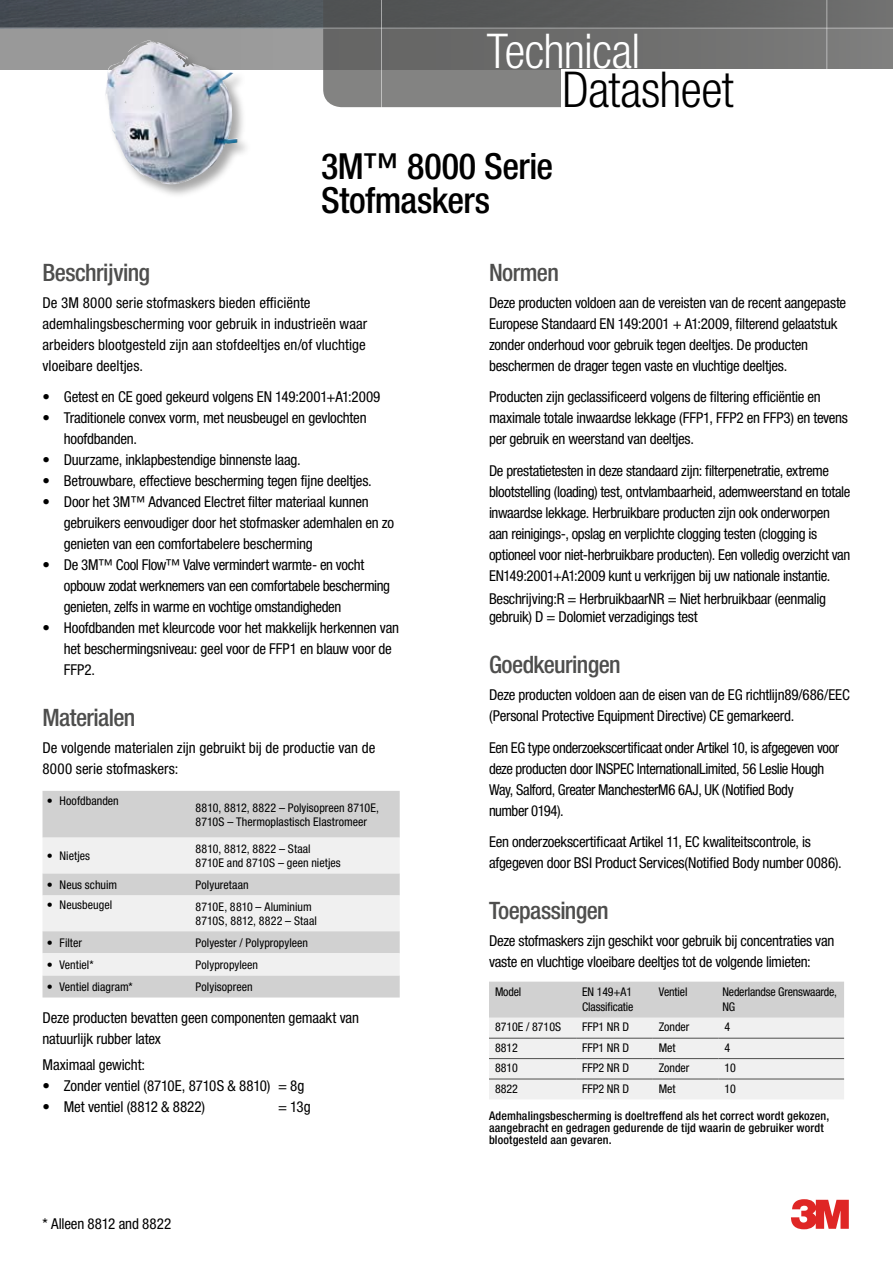
<style>
.page{position:relative;width:893px;height:1263px;background:#fff}
.page>*{position:absolute;margin:0;border:0;box-sizing:border-box;transform-origin:0 0}
.t1{font:300 condensed 49.5px "Helvetica Neue LTW1 G";letter-spacing:-.015em;color:#000}
.t2{font:300 condensed 48px "Helvetica Neue LTW1 G";letter-spacing:-.015em;color:#fff}
.t3{font:500 condensed 36px/34.5px "Helvetica Neue LTW1 G";letter-spacing:-.01em;color:#000}
.t4{font:500 condensed 24px "Helvetica Neue LTW1 G";letter-spacing:-.025em;color:#4e4e4d}
.t5{font:condensed 15px/21px "Helvetica Neue LTW1 G";letter-spacing:-.02em;color:#000}
.t6{font:condensed 15px/21px "Helvetica Neue LTW1 G";color:#000}
.t7{font:condensed 12px/13.5px "Helvetica Neue LTW1 G";color:#000}
.t8{font:500 condensed 12px/12px "Helvetica Neue LTW1 G";letter-spacing:.015em;color:#000}
</style>
<div class="page">
<svg style="left:791px;top:1199px;width:58px;height:30px"></svg>
<svg style="left:0;top:0;width:323px;height:69px;background:#6d7174"></svg>
<svg style="left:323px;top:0;width:570px;height:107px;background:#6c6d6c"></svg>
<hr style="left:381px;top:0;width:1px;height:115px;background:#fff">
<hr style="left:0;top:28px;width:893px;height:1px;background:#fff">
<hr style="left:826px;top:0;width:1px;height:120px;background:#fff">
<div style="left:561px;top:69px;width:332px;height:71px;background:#fff"></div>
<div style="left:103px;top:38px;width:186px;height:173px;background:#000;opacity:.35"></div>
<img style="left:108px;top:41px;width:46px;height:32px">
<div style="left:43px;top:791px;width:357px;height:206px;background:#d1d1d1"></div>
<svg style="left:43px;top:838px;width:357px;height:137px;fill:#f0f0f0"></svg>
<svg style="left:489px;top:982px;width:355px;height:117px"></svg>
<hr style="left:489px;top:1038px;width:87px;height:1px;background:#4e4e4d">
<hr style="left:576px;top:1038px;width:77px;height:1px;background:#4e4e4d">
<hr style="left:653px;top:1038px;width:66px;height:1px;background:#4e4e4d">
<hr style="left:719px;top:1038px;width:125px;height:1px;background:#4e4e4d">
<hr style="left:489px;top:1058px;width:87px;height:1px;background:#4e4e4d">
<hr style="left:576px;top:1058px;width:77px;height:1px;background:#4e4e4d">
<hr style="left:653px;top:1058px;width:66px;height:1px;background:#4e4e4d">
<hr style="left:719px;top:1058px;width:125px;height:1px;background:#4e4e4d">
<hr style="left:489px;top:1079px;width:87px;height:1px;background:#4e4e4d">
<hr style="left:576px;top:1079px;width:77px;height:1px;background:#4e4e4d">
<hr style="left:653px;top:1079px;width:66px;height:1px;background:#4e4e4d">
<hr style="left:719px;top:1079px;width:125px;height:1px;background:#4e4e4d">
<h2 class="t2" style="left:487px;top:23px;width:155px">Technical</h2>
<h1 class="t1" style="left:562px;top:60px;width:173px">Datasheet</h1>
<h3 class="t3" style="left:321px;top:149px;width:234px">3M™ 8000 Serie<br>Stofmaskers</h3>
<h3 class="t4" style="left:43px;top:258px;width:109px">Beschrijving</h3>
<p class="t6" style="left:43px;top:292px;width:326px">De 3M 8000 serie stofmaskers bieden efficiënte ademhalingsbescherming voor gebruik in industrieën waar arbeiders blootgesteld zijn aan stofdeeltjes en/of vluchtige vloeibare deeltjes.</p>
<p class="t5" style="left:43px;top:387px;width:339px">• Getest en CE goed gekeurd volgens EN 149:2001+A1:2009</p>
<p class="t5" style="left:64px;top:408px;width:304px;text-indent:-21px">• Traditionele convex vorm, met neusbeugel en gevlochten hoofdbanden.</p>
<p class="t5" style="left:43px;top:450px;width:260px">• Duurzame, inklapbestendige binnenste laag.</p>
<p class="t5" style="left:43px;top:471px;width:331px">• Betrouwbare, effectieve bescherming tegen fijne deeltjes.</p>
<p class="t5" style="left:64px;top:492px;width:332px;text-indent:-21px">• Door het 3M™ Advanced Electret filter materiaal kunnen gebruikers eenvoudiger door het stofmasker ademhalen en zo genieten van een comfortabelere bescherming</p>
<p class="t5" style="left:64px;top:555px;width:328px;text-indent:-21px">• De 3M™ Cool Flow™ Valve vermindert warmte- en vocht opbouw zodat werknemers van een comfortabele bescherming genieten, zelfs in warme en vochtige omstandigheden</p>
<p class="t5" style="left:64px;top:618px;width:337px;text-indent:-21px">• Hoofdbanden met kleurcode voor het makkelijk herkennen van het beschermingsniveau: geel voor de FFP1 en blauw voor de<br>FFP2.</p>
<h3 class="t4" style="left:43px;top:703px;width:94px">Materialen</h3>
<p class="t6" style="left:43px;top:738px;width:334px">De volgende materialen zijn gebruikt bij de productie van de<br>8000 serie stofmaskers:</p>
<p class="t7" style="left:47px;top:794px;width:74px">• Hoofdbanden</p>
<p class="t7" style="left:196px;top:801px;width:185px">8810, 8812, 8822 – Polyisopreen 8710E,<br>8710S – Thermoplastisch Elastromeer</p>
<p class="t7" style="left:47px;top:849px;width:45px">• Nietjes</p>
<p class="t7" style="left:196px;top:842px;width:147px">8810, 8812, 8822 – Staal<br>8710E and 8710S – geen nietjes</p>
<p class="t7" style="left:47px;top:878px;width:72px">• Neus schuim</p>
<p class="t7" style="left:196px;top:878px;width:55px">Polyuretaan</p>
<p class="t7" style="left:47px;top:898px;width:67px">• Neusbeugel</p>
<p class="t7" style="left:196px;top:900px;width:123px">8710E, 8810 – Aluminium<br>8710S, 8812, 8822 – Staal</p>
<p class="t7" style="left:47px;top:936px;width:37px">• Filter</p>
<p class="t7" style="left:196px;top:936px;width:114px">Polyester / Polypropyleen</p>
<p class="t7" style="left:47px;top:958px;width:48px">• Ventiel*</p>
<p class="t7" style="left:196px;top:958px;width:64px">Polypropyleen</p>
<p class="t7" style="left:47px;top:980px;width:88px">• Ventiel diagram*</p>
<p class="t7" style="left:196px;top:980px;width:59px">Polyisopreen</p>
<p class="t5" style="left:43px;top:1007px;width:318px">Deze producten bevatten geen componenten gemaakt van natuurlijk rubber latex</p>
<p class="t5" style="left:43px;top:1054px;width:104px">Maximaal gewicht:</p>
<p class="t5" style="left:43px;top:1075px;width:263px">• Zonder ventiel (8710E, 8710S &amp; 8810) = 8g</p>
<p class="t5" style="left:43px;top:1096px;width:164px">• Met ventiel (8812 &amp; 8822)</p>
<p class="t5" style="left:278px;top:1096px;width:34px">= 13g</p>
<p class="t5" style="left:43px;top:1213px;width:130px">* Alleen 8812 and 8822</p>
<h3 class="t4" style="left:489px;top:258px;width:71px">Normen</h3>
<p class="t5" style="left:489px;top:292px;width:359px">Deze producten voldoen aan de vereisten van de recent aangepaste Europese Standaard EN 149:2001 + A1:2009, filterend gelaatstuk zonder onderhoud voor gebruik tegen deeltjes. De producten beschermen de drager tegen vaste en vluchtige deeltjes.</p>
<p class="t5" style="left:489px;top:387px;width:360px">Producten zijn geclassificeerd volgens de filtering efficiëntie en maximale totale inwaardse lekkage (FFP1, FFP2 en FFP3) en tevens per gebruik en weerstand van deeltjes.</p>
<p class="t5" style="left:489px;top:460px;width:363px">De prestatietesten in deze standaard zijn: filterpenetratie, extreme blootstelling (loading) test, ontvlambaarheid, ademweerstand en totale inwaardse lekkage. Herbruikbare producten zijn ook onderworpen aan reinigings-, opslag en verplichte clogging testen (clogging is optioneel voor niet-herbruikbare producten). Een volledig overzicht van EN149:2001+A1:2009 kunt u verkrijgen bij uw nationale instantie.</p>
<p class="t5" style="left:489px;top:590px;width:339px;line-height:18px">Beschrijving:R = HerbruikbaarNR = Niet herbruikbaar (eenmalig gebruik) D = Dolomiet verzadigings test</p>
<h3 class="t4" style="left:489px;top:650px;width:133px">Goedkeuringen</h3>
<p class="t5" style="left:489px;top:684px;width:362px">Deze producten voldoen aan de eisen van de EG richtlijn89/686/EEC (Personal Protective Equipment Directive) CE gemarkeerd.</p>
<p class="t5" style="left:489px;top:737px;width:352px">Een EG type onderzoekscertificaat onder Artikel 10, is afgegeven voor deze producten door INSPEC InternationalLimited, 56 Leslie Hough Way, Salford, Greater ManchesterM6 6AJ, UK (Notified Body<br>number 0194).</p>
<p class="t5" style="left:489px;top:831px;width:354px">Een onderzoekscertificaat Artikel 11, EC kwaliteitscontrole, is afgegeven door BSI Product Services(Notified Body number 0086).</p>
<h3 class="t4" style="left:489px;top:896px;width:121px">Toepassingen</h3>
<p class="t5" style="left:489px;top:930px;width:347px">Deze stofmaskers zijn geschikt voor gebruik bij concentraties van vaste en vluchtige vloeibare deeltjes tot de volgende limieten:</p>
<p class="t7" style="left:495px;top:985px;width:28px">Model</p>
<p class="t7" style="left:582px;top:985px;width:53px;line-height:14.4px">EN 149+A1<br>Classificatie</p>
<p class="t7" style="left:659px;top:985px;width:30px">Ventiel</p>
<p class="t7" style="left:722px;top:985px;width:116px;line-height:14.4px">Nederlandse Grenswaarde,<br>NG</p>
<p class="t7" style="left:495px;top:1020px;width:68px">8710E / 8710S</p>
<p class="t7" style="left:582px;top:1020px;width:49px">FFP1 NR D</p>
<p class="t7" style="left:659px;top:1020px;width:32px">Zonder</p>
<p class="t7" style="left:725px;top:1020px;width:7px">4</p>
<p class="t7" style="left:495px;top:1041px;width:24px">8812</p>
<p class="t7" style="left:582px;top:1041px;width:49px">FFP1 NR D</p>
<p class="t7" style="left:659px;top:1041px;width:18px">Met</p>
<p class="t7" style="left:725px;top:1041px;width:7px">4</p>
<p class="t7" style="left:495px;top:1061px;width:24px">8810</p>
<p class="t7" style="left:582px;top:1061px;width:49px">FFP2 NR D</p>
<p class="t7" style="left:659px;top:1061px;width:32px">Zonder</p>
<p class="t7" style="left:725px;top:1061px;width:13px">10</p>
<p class="t7" style="left:495px;top:1082px;width:24px">8822</p>
<p class="t7" style="left:582px;top:1082px;width:49px">FFP2 NR D</p>
<p class="t7" style="left:659px;top:1082px;width:18px">Met</p>
<p class="t7" style="left:725px;top:1082px;width:13px">10</p>
<p class="t8" style="left:489px;top:1110px;width:342px">Ademhalingsbescherming is doeltreffend als het correct wordt gekozen, aangebracht en gedragen gedurende de tijd waarin de gebruiker wordt blootgesteld aan gevaren.</p>
</div>
